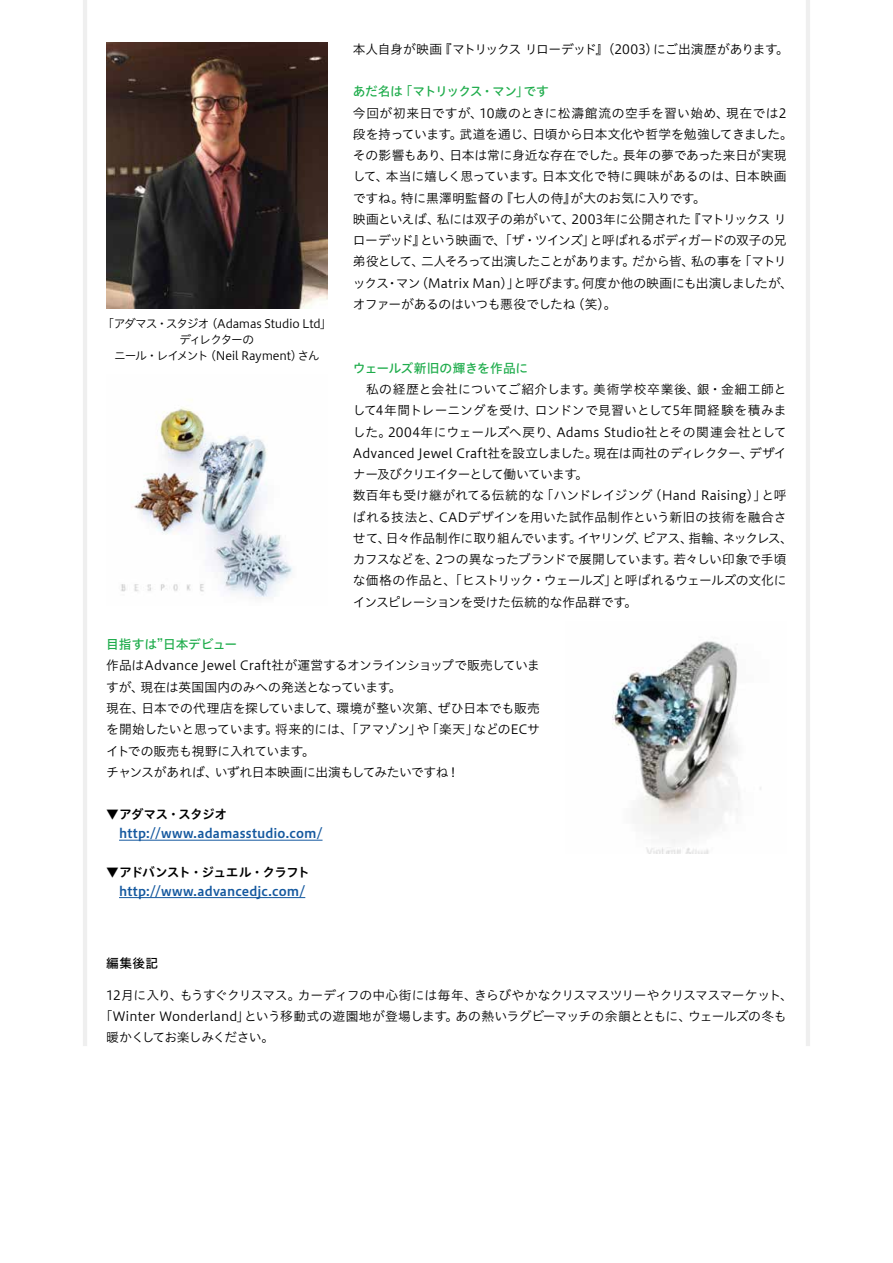
<style>
.page{position:relative;width:893px;height:1263px;background:#fff}
.page>*{position:absolute;margin:0;border:0;box-sizing:border-box;transform-origin:0 0}
.t1{font:12.75px/21.3px "Hiragino UD Sans Std N W3";letter-spacing:-.01em;color:#000}
.t2{font:12.75px "Hiragino UD Sans Std N W3";letter-spacing:-.035em;color:#000}
.t3{font:12.75px "Hiragino UD Sans Std N W6";letter-spacing:.01em;color:#15599f}
.t4{font:12.75px "Hiragino UD Sans Std N W3";letter-spacing:-.03em;color:#000}
.t5{font:12.75px "Hiragino UD Sans Std N W6";letter-spacing:-.065em;color:#000}
.t6{font:12.75px "Hiragino UD Sans Std N W5";letter-spacing:-.02em;color:#1eac4b}
.t7{font:12.75px "Hiragino UD Sans Std N W5";letter-spacing:-.06em;color:#1eac4b}
.t8{font:12.75px "Hiragino UD Sans Std N W3";letter-spacing:-.055em;color:#000}
.t9{font:12.75px "Hiragino UD Sans Std N W5";color:#000}
.t10{font:11.7px/15.9px "Hiragino UD Sans Std N W3";letter-spacing:-.035em;color:#000;text-align:center}
</style>
<div class="page">
<hr style="left:83px;top:0;width:4px;height:1046px;background:#efefef">
<hr style="left:806px;top:0;width:4px;height:1046px;background:#efefef">
<hr style="left:119px;top:840px;width:204px;height:1px;background:#15599f">
<hr style="left:119px;top:897px;width:186px;height:1px;background:#15599f">
<img style="left:106px;top:43px;width:221px;height:265px">
<img style="left:121px;top:399px;width:172px;height:199px">
<img style="left:612px;top:641px;width:149px;height:212px">
<p class="t10" style="left:102px;top:315px;width:231px">「アダマス・スタジオ（Adamas Studio Ltd」ディレクターの<br>ニール・レイメント（Neil Rayment）さん</p>
<p class="t4" style="left:353px;top:39px;width:437px">本人自身が映画『マトリックス リローデッド』（2003）にご出演歴があります。</p>
<p class="t7" style="left:353px;top:82px;width:197px">あだ名は「マトリックス・マン」です</p>
<p class="t1" style="left:353px;top:101px;width:442px">今回が初来日ですが、10歳のときに松濤館流の空手を習い始め、現在では2段を持っています。武道を通じ、日頃から日本文化や哲学を勉強してきました。その影響もあり、日本は常に身近な存在でした。長年の夢であった来日が実現して、本当に嬉しく思っています。日本文化で特に興味があるのは、日本映画ですね。特に黒澤明監督の『七人の侍』が大のお気に入りです。<br>映画といえば、私には双子の弟がいて、2003年に公開された『マトリックス リローデッド』という映画で、「ザ・ツインズ」と呼ばれるボディガードの双子の兄弟役として、二人そろって出演したことがあります。だから皆、私の事を「マトリックス・マン（Matrix Man）」と呼びます。何度か他の映画にも出演しましたが、オファーがあるのはいつも悪役でしたね（笑）。</p>
<p class="t6" style="left:353px;top:358px;width:177px">ウェールズ新旧の輝きを作品に</p>
<p class="t1" style="left:353px;top:378px;width:442px">　私の経歴と会社についてご紹介します。美術学校卒業後、銀・金細工師として4年間トレーニングを受け、ロンドンで見習いとして5年間経験を積みました。2004年にウェールズへ戻り、Adams Studio社とその関連会社としてAdvanced Jewel Craft社を設立しました。現在は両社のディレクター、デザイナー及びクリエイターとして働いています。<br>数百年も受け継がれてる伝統的な「ハンドレイジング（Hand Raising）」と呼ばれる技法と、CADデザインを用いた試作品制作という新旧の技術を融合させて、日々作品制作に取り組んでいます。イヤリング、ピアス、指輪、ネックレス、カフスなどを、2つの異なったブランドで展開しています。若々しい印象で手頃な価格の作品と、「ヒストリック・ウェールズ」と呼ばれるウェールズの文化にインスピレーションを受けた伝統的な作品群です。</p>
<p class="t6" style="left:106px;top:635px;width:132px">目指すは”日本デビュー</p>
<p class="t1" style="left:106px;top:654px;width:435px">作品はAdvance Jewel Craft社が運営するオンラインショップで販売していますが、現在は英国国内のみへの発送となっています。<br>現在、日本での代理店を探していまして、環境が整い次第、ぜひ日本でも販売を開始したいと思っています。将来的には、「アマゾン」や「楽天」などのECサイトでの販売も視野に入れています。<br>チャンスがあれば、いずれ日本映画に出演もしてみたいですね！</p>
<p class="t5" style="left:106px;top:805px;width:123px">▼アダマス・スタジオ</p>
<p class="t3" style="left:119px;top:824px;width:205px">http://www.adamasstudio.com/</p>
<p class="t5" style="left:106px;top:862px;width:205px">▼アドバンスト・ジュエル・クラフト</p>
<p class="t3" style="left:119px;top:881px;width:188px">http://www.advancedjc.com/</p>
<p class="t9" style="left:106px;top:953px;width:53px">編集後記</p>
<p class="t2" style="left:106px;top:985px;width:688px">12月に入り、もうすぐクリスマス。カーディフの中心街には毎年、きらびやかなクリスマスツリーやクリスマスマーケット、</p>
<p class="t1" style="left:100px;top:1005px;width:688px">「Winter Wonderland」という移動式の遊園地が登場します。あの熱いラグビーマッチの余韻とともに、ウェールズの冬も</p>
<p class="t8" style="left:106px;top:1028px;width:169px">暖かくしてお楽しみください。</p>
</div>
